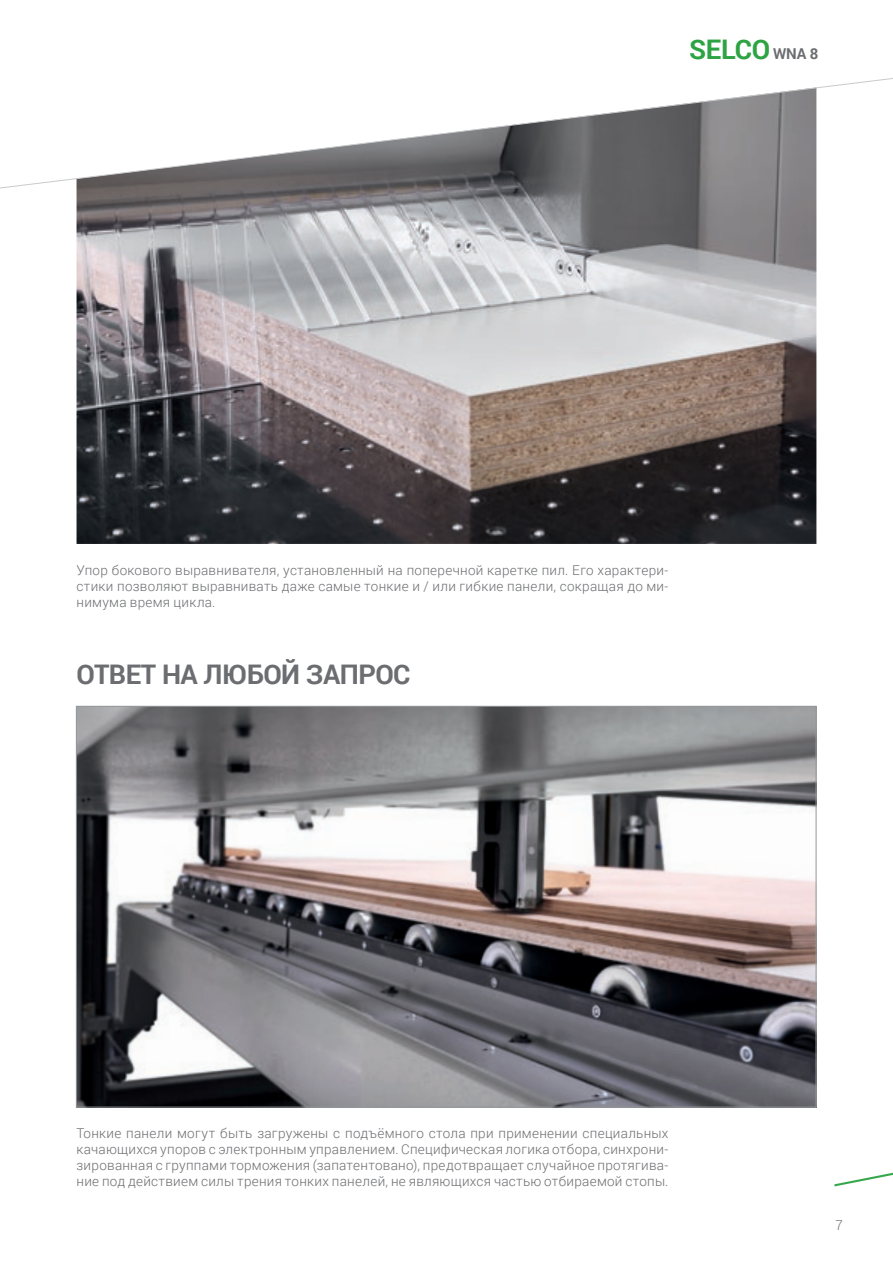
<style>
.page{position:relative;width:893px;height:1263px;background:#fff}
.page>*{position:absolute;margin:0;border:0;box-sizing:border-box;transform-origin:0 0}
.t1{font:700 27px "Roboto";letter-spacing:-.02em;color:#6c6d70}
.t2{font:700 27px "Roboto";letter-spacing:-.01em;color:#2da343}
.t3{font:300 13.5px/16.2px "Roboto";letter-spacing:.02em;color:#6c6d70;text-align:justify}
.s1{font-size:15px;color:#6c6d70}
</style>
<div class="page">
<svg style="left:834px;top:1172px;width:59px;height:14px"></svg>
<img style="left:77px;top:301px;width:739px;height:243px">
<img style="left:78px;top:708px;width:736px;height:397px">
<svg style="left:0;top:78px;width:893px;height:223px"></svg>
<p class="t2" style="left:689px;top:30px;width:131px">SELCO <span class="s1">WNA 8</span></p>
<p class="t3" style="left:77px;top:561px;width:593px">Упор бокового выравнивателя, установленный на поперечной каретке пил. Его характери&shy;стики позволяют выравнивать даже самые тонкие и / или гибкие панели, сокращая до ми&shy;нимума время цикла.</p>
<p class="t1" style="left:77px;top:656px;width:336px">ОТВЕТ НА ЛЮБОЙ ЗАПРОС</p>
<p class="t3" style="left:77px;top:1124px;width:593px">Тонкие панели могут быть загружены с подъёмного стола при применении специальных качающихся упоров с электронным управлением. Специфическая логика отбора, синхрони&shy;зированная с группами торможения (запатентовано), предотвращает случайное протягива&shy;ние под действием силы трения тонких панелей, не являющихся частью отбираемой стопы.</p>
<p class="t3" style="left:836px;top:1216px;width:9px">7</p>
</div>
